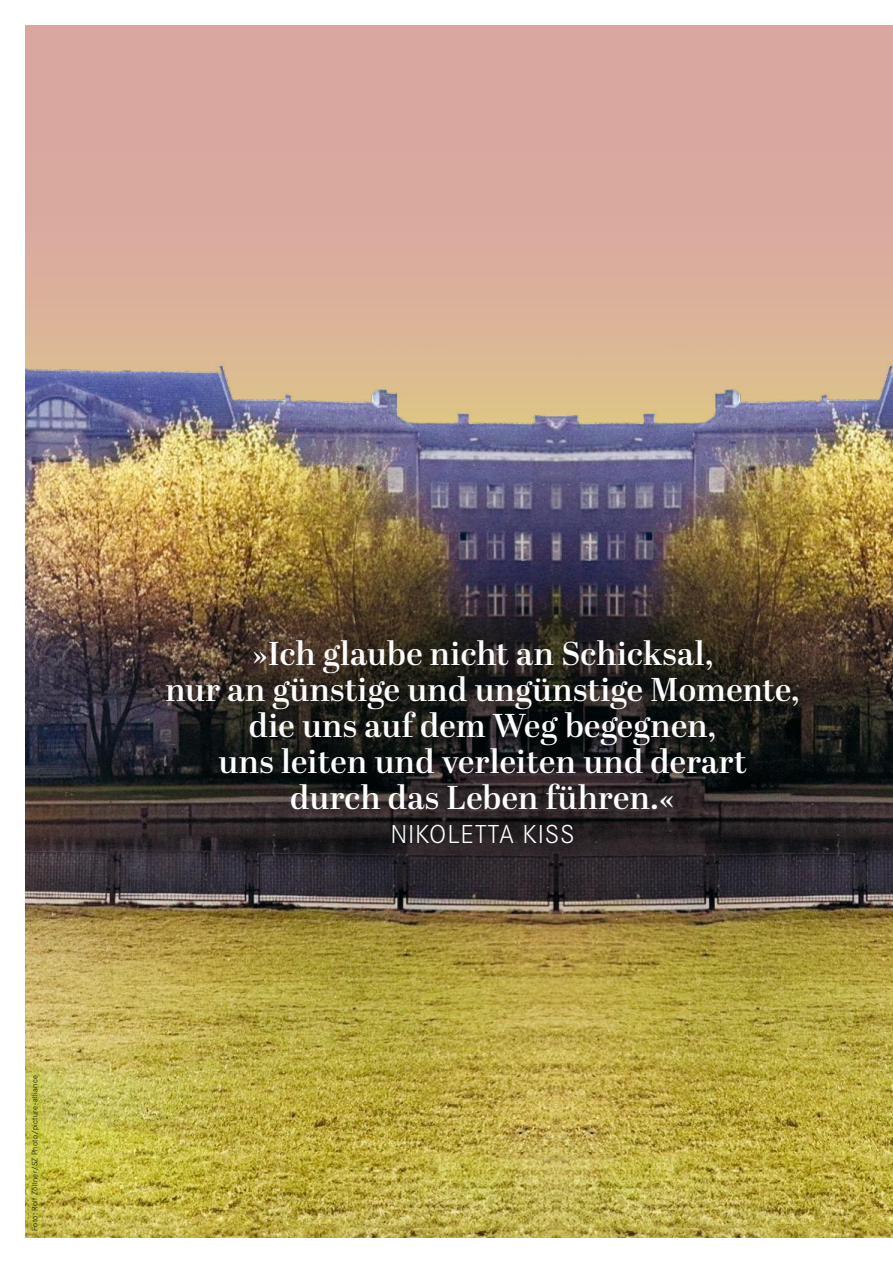
<style>
.page{position:relative;width:893px;height:1263px;background:#fff}
.page>*{position:absolute;margin:0;border:0;box-sizing:border-box;transform-origin:0 0}
.t1{font:600 33px/36px "Abril Display";letter-spacing:.01em;color:#fff;text-align:center}
.t2{font:300 27px "Corporate S";letter-spacing:.03em;color:#fff}
.t3{font:300 8.25px "Corporate S";letter-spacing:.045em;color:#000}
</style>
<div class="page">
<div style="left:26px;top:26px;width:867px;height:488px;background:#d9a99f"></div>
<img style="left:26px;top:344px;width:526px;height:893px">
<img style="left:552px;top:344px;width:341px;height:893px">
<svg style="left:25px;top:1065px;width:24px;height:173px;background:#c3bf49"></svg>
<p class="t3" style="left:29px;top:1231px;width:158px;rotate:-90deg">Foto: Rolf Zöllner/SZ Photo/picture-alliance</p>
<p class="t1" style="left:166px;top:637px;width:636px">»Ich glaube nicht an Schicksal,<br>nur an günstige und ungünstige Momente, die uns auf dem Weg begegnen,<br>uns leiten und verleiten und derart<br>durch das Leben führen.«</p>
<p class="t2" style="left:390px;top:817px;width:186px">NIKOLETTA KISS</p>
</div>
